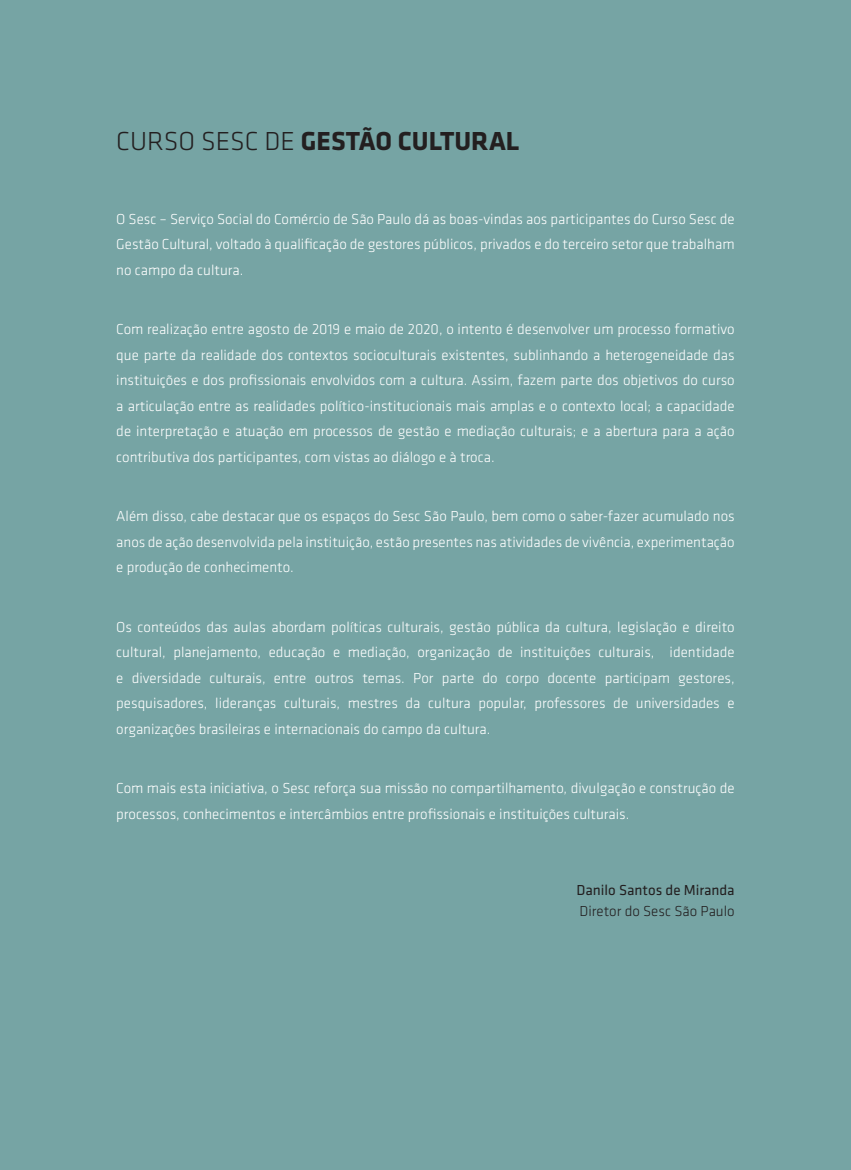
<style>
.page{position:relative;width:851px;height:1170px;background:#fff}
.page>*{position:absolute;margin:0;border:0;box-sizing:border-box;transform-origin:0 0}
.TEXTO_branco{font:700 27px "Klavika CH";color:#231f20}
.TEXTO_branco-2{font:300 15px/25.5px "Klavika CH";color:#fff;text-align:justify}
.t1{font:15px/21px "Klavika CH";color:#231f20}
.s1{font-weight:300}
</style>
<div class="page">
<div style="left:0;top:0;width:850px;height:1169px;background:#76a4a4"></div>
<p class="TEXTO_branco" style="left:116px;top:121px;width:404px"><span class="s1">CURSO SESC DE</span> GESTÃO CULTURAL</p>
<p class="TEXTO_branco-2" style="left:116px;top:206px;width:620px">O Sesc – Serviço Social do Comércio de São Paulo dá as boas-vindas aos participantes do Curso Sesc de Gestão Cultural, voltado à qualificação de gestores públicos, privados e do terceiro setor que trabalham no campo da cultura.</p>
<p class="TEXTO_branco-2" style="left:116px;top:316px;width:620px">Com realização entre agosto de 2019 e maio de 2020, o intento é desenvolver um processo formativo que parte da realidade dos contextos socioculturais existentes, sublinhando a heterogeneidade das instituições e dos profissionais envolvidos com a cultura. Assim, fazem parte dos objetivos do curso a articulação entre as realidades político-institucionais mais amplas e o contexto local; a capacidade de interpretação e atuação em processos de gestão e mediação culturais; e a abertura para a ação contributiva dos participantes, com vistas ao diálogo e à troca.</p>
<p class="TEXTO_branco-2" style="left:116px;top:503px;width:619px">Além disso, cabe destacar que os espaços do Sesc São Paulo, bem como o saber-fazer acumulado nos anos de ação desenvolvida pela instituição, estão presentes nas atividades de vivência, experimentação e produção de conhecimento.</p>
<p class="TEXTO_branco-2" style="left:116px;top:614px;width:619px">Os conteúdos das aulas abordam políticas culturais, gestão pública da cultura, legislação e direito cultural, planejamento, educação e mediação, organização de instituições culturais, identidade e diversidade culturais, entre outros temas. Por parte do corpo docente participam gestores, pesquisadores, lideranças culturais, mestres da cultura popular, professores de universidades e organizações brasileiras e internacionais do campo da cultura.</p>
<p class="TEXTO_branco-2" style="left:116px;top:775px;width:619px">Com mais esta iniciativa, o Sesc reforça sua missão no compartilhamento, divulgação e construção de processos, conhecimentos e intercâmbios entre profissionais e instituições culturais.</p>
<p class="t1" style="left:576px;top:878px;width:159px">Danilo Santos de Miranda<br><span class="s1">Diretor do Sesc São Paulo</span></p>
</div>
